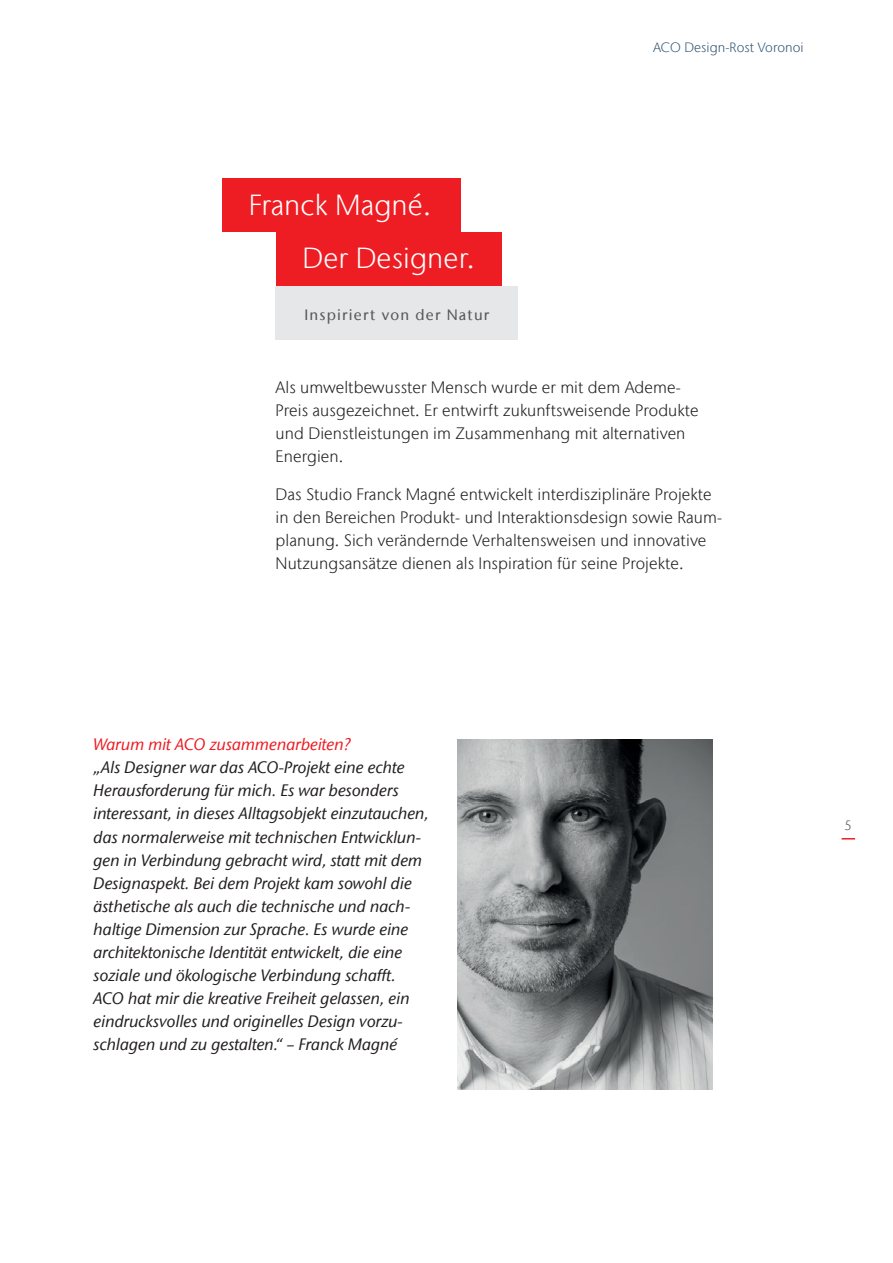
<style>
.page{position:relative;width:893px;height:1263px;background:#fff}
.page>*{position:absolute;margin:0;border:0;box-sizing:border-box;transform-origin:0 0}
.Cluster_Inside_pages{font:300 28.95px "Stone Sans IIITC Com";letter-spacing:.005em;color:#fff}
.t1{font:italic 500 16.5px/23.1px "Stone Sans IIITC Com";letter-spacing:.005em;color:#231f20}
.Introduction_text{font:300 16.5px/23.1px "Stone Sans IIITC Com";letter-spacing:.005em;color:#231f20}
.Cluster_Chapter_sepa{font:500 15px "Stone Sans IIITC Com";letter-spacing:.08em;color:#57585a}
.t2{font:300 13.5px "Stone Sans IIITC Com";letter-spacing:.005em;color:#335875}
.t3{font:300 13.5px "Stone Sans IIITC Com";color:#57585a}
.s1{color:#ee1d23}
</style>
<div class="page">
<img style="left:458px;top:739px;width:255px;height:350px">
<div style="left:276px;top:232px;width:226px;height:54px;background:#ee1d23"></div>
<div style="left:222px;top:179px;width:238px;height:53px;background:#ee1d23"></div>
<div style="left:276px;top:286px;width:242px;height:53px;background:#e6e7e9"></div>
<svg style="left:842px;top:838px;width:13px;height:1px"></svg>
<p class="Cluster_Inside_pages" style="left:249px;top:187px;width:184px">Franck Magné.</p>
<p class="Cluster_Inside_pages" style="left:302px;top:240px;width:174px">Der Designer.</p>
<p class="Cluster_Chapter_sepa" style="left:304px;top:306px;width:186px">Inspiriert von der Natur</p>
<p class="t2" style="left:653px;top:38px;width:152px">ACO Design-Rost Voronoi</p>
<p class="Introduction_text" style="left:276px;top:375px;width:425px">Als umweltbewusster Mensch wurde er mit dem Ademe-Preis ausgezeichnet. Er entwirft zukunftsweisende Produkte und Dienstleistungen im Zusammenhang mit alternativen Energien.</p>
<p class="Introduction_text" style="left:276px;top:483px;width:448px">Das Studio Franck Magné entwickelt interdisziplinäre Projekte in den Bereichen Produkt- und Interaktionsdesign sowie Raum&shy;planung. Sich verändernde Verhaltensweisen und innovative Nutzungsansätze dienen als Inspiration für seine Projekte.</p>
<p class="t1" style="left:94px;top:733px;width:337px"><span class="s1">Warum mit ACO zusammenarbeiten?<br></span>„Als Designer war das ACO-Projekt eine echte Herausforderung für mich. Es war besonders interessant, in dieses Alltagsobjekt einzutauchen, das normalerweise mit technischen Entwicklun&shy;gen in Verbindung gebracht wird, statt mit dem Designaspekt. Bei dem Projekt kam sowohl die ästhetische als auch die technische und nach&shy;haltige Dimension zur Sprache. Es wurde eine architektonische Identität entwickelt, die eine soziale und ökologische Verbindung schafft.<br>ACO hat mir die kreative Freiheit gelassen, ein eindrucksvolles und originelles Design vorzu&shy;schlagen und zu gestalten.“ – Franck Magné</p>
<p class="t3" style="left:845px;top:816px;width:9px">5</p>
</div>
